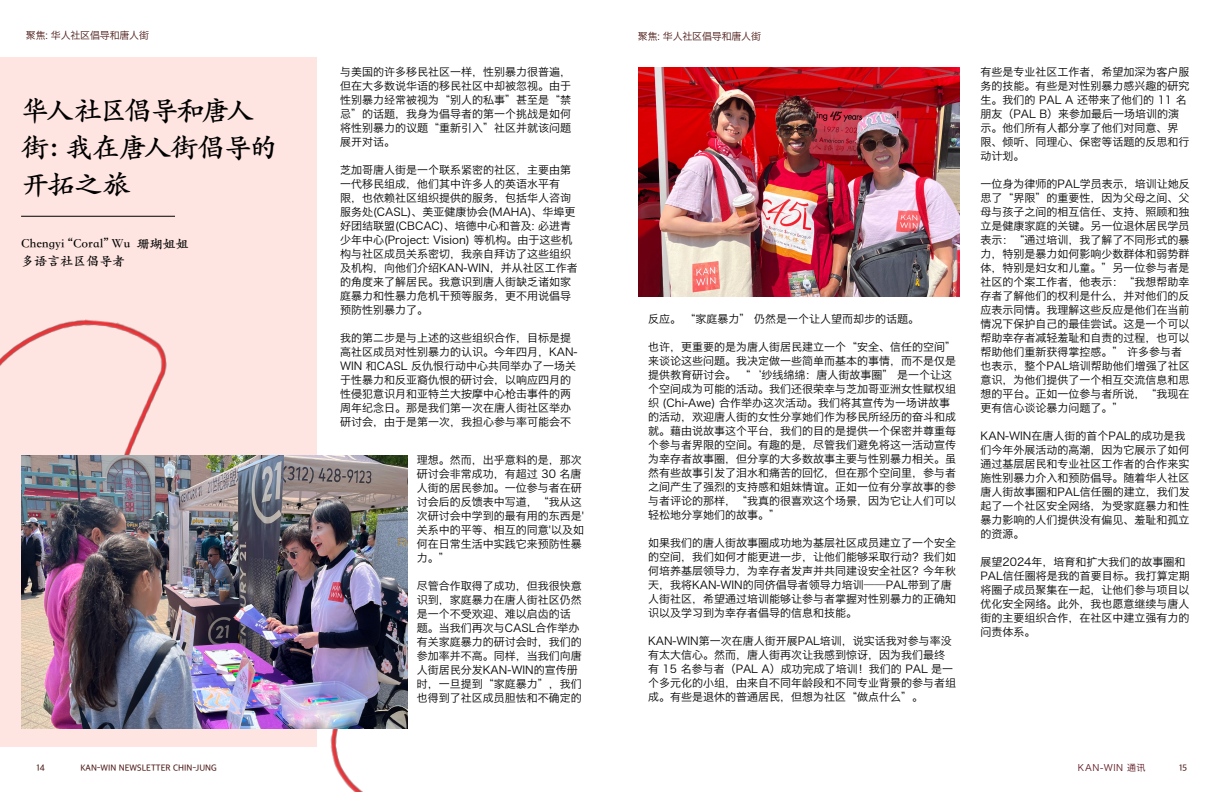
<style>
.page{position:relative;width:1224px;height:792px;background:#fff}
.page>*{position:absolute;margin:0;border:0;box-sizing:border-box;transform-origin:0 0}
.t1{font:700 28px/37.2px "ST Kaiti SC";letter-spacing:-.06em;color:#000}
.t2{font:700 13px/17px "ST Kaiti SC";color:#000}
.t3{font:11px/14px "Hiragino Sans GB W3";color:#000}
.t4{font:10px "Hiragino Sans GB W3";letter-spacing:-.02em;color:#481512}
.t5{font:500 9px "Apple SD Gothic Neo";color:#481512}
.t6{font:9px "Hiragino Sans GB W3";letter-spacing:.07em;color:#59111c}
</style>
<div class="page">
<div style="left:0;top:57px;width:317px;height:689px;background:#fee5e1"></div>
<img style="left:638px;top:68px;width:322px;height:228px">
<img style="left:0;top:319px;width:408px;height:473px">
<img style="left:21px;top:456px;width:386px;height:273px">
<hr style="left:21px;top:216px;width:154px;height:1px;background:#000">
<p class="t4" style="left:26px;top:29px;width:125px">聚焦: 华人社区倡导和唐人街</p>
<p class="t4" style="left:638px;top:30px;width:125px">聚焦: 华人社区倡导和唐人街</p>
<p class="t3" style="left:340px;top:65px;width:232px;text-align:justify">与美国的许多移民社区一样，性别暴力很普遍，但在大多数说华语的移民社区中却被忽视。由于性别暴力经常被视为“别人的私事”甚至是“禁忌”的话题，我身为倡导者的第一个挑战是如何将性别暴力的议题“重新引入”社区并就该问题展开对话。</p>
<p class="t3" style="left:340px;top:163px;width:239px">芝加哥唐人街是一个联系紧密的社区，主要由第一代移民组成，他们其中许多人的英语水平有<br>限，也依赖社区组织提供的服务，包括华人咨询服务处(CASL)、美亚健康协会(MAHA)、华埠更好团结联盟(CBCAC)、培德中心和普及: 必进青少年中心(Project: Vision) 等机构。由于这些机构与社区成员关系密切，我亲自拜访了这些组织及机构，向他们介绍KAN-WIN，并从社区工作者的角度来了解居民。我意识到唐人街缺乏诸如家庭暴力和性暴力危机干预等服务，更不用说倡导预防性别暴力了。</p>
<p class="t3" style="left:340px;top:331px;width:239px">我的第二步是与上述的这些组织合作，目标是提高社区成员对性别暴力的认识。今年四月，KAN-<br>WIN 和CASL 反仇恨行动中心共同举办了一场关于性暴力和反亚裔仇恨的研讨会，以响应四月的性侵犯意识月和亚特兰大按摩中心枪击事件的两周年纪念日。那是我们第一次在唐人街社区举办研讨会，由于是第一次，我担心参与率可能会不</p>
<p class="t3" style="left:417px;top:453px;width:169px">理想。然而，出乎意料的是，那次研讨会非常成功，有超过 30 名唐人街的居民参加。一位参与者在研讨会后的反馈表中写道，“我从这次研讨会中学到的最有用的东西是'关系中的平等、相互的同意'以及如何在日常生活中实践它来预防性暴力。”</p>
<p class="t3" style="left:417px;top:579px;width:167px">尽管合作取得了成功，但我很快意识到，家庭暴力在唐人街社区仍然是一个不受欢迎、难以启齿的话题。当我们再次与CASL合作举办有关家庭暴力的研讨会时，我们的参加率并不高。同样，当我们向唐人街居民分发KAN-WIN的宣传册时，一旦提到“家庭暴力”，我们也得到了社区成员胆怯和不确定的</p>
<h1 class="t1" style="left:21px;top:91px;width:258px">华人社区倡导和唐人街：我在唐人街倡导的开拓之旅</h1>
<p class="t2" style="left:21px;top:234px;width:169px">Chengyi “Coral” Wu 珊瑚姐姐多语言社区倡导者</p>
<p class="t3" style="left:648px;top:312px;width:273px">反应。 “家庭暴力” 仍然是一个让人望而却步的话题。</p>
<p class="t3" style="left:648px;top:340px;width:309px">也许，更重要的是为唐人街居民建立一个“安全、信任的空间”来谈论这些问题。我决定做一些简单而基本的事情，而不是仅是提供教育研讨会。 “‘纱线绵绵：唐人街故事圈” 是一个让这个空间成为可能的活动。我们还很荣幸与芝加哥亚洲女性赋权组织 (Chi-Awe) 合作举办这次活动。我们将其宣传为一场讲故事的活动，欢迎唐人街的女性分享她们作为移民所经历的奋斗和成就。藉由说故事这个平台，我们的目的是提供一个保密并尊重每个参与者界限的空间。有趣的是，尽管我们避免将这一活动宣传为幸存者故事圈，但分享的大多数故事主要与性别暴力相关。虽然有些故事引发了泪水和痛苦的回忆，但在那个空间里，参与者之间产生了强烈的支持感和姐妹情谊。正如一位有分享故事的参与者评论的那样，“我真的很喜欢这个场景，因为它让人们可以轻松地分享她们的故事。”</p>
<p class="t3" style="left:648px;top:536px;width:309px">如果我们的唐人街故事圈成功地为基层社区成员建立了一个安全的空间，我们如何才能更进一步，让他们能够采取行动？我们如何培养基层领导力，为幸存者发声并共同建设安全社区？今年秋天，我将KAN-WIN的同侪倡导者领导力培训——PAL带到了唐人街社区，希望通过培训能够让参与者掌握对性别暴力的正确知识以及学习到为幸存者倡导的信息和技能。</p>
<p class="t3" style="left:648px;top:634px;width:309px">KAN-WIN第一次在唐人街开展PAL培训，说实话我对参与率没有太大信心。然而，唐人街再次让我感到惊讶，因为我们最终有 15 名参与者（PAL A）成功完成了培训！我们的 PAL 是一个多元化的小组，由来自不同年龄段和不同专业背景的参与者组成。有些是退休的普通居民，但想为社区“做点什么”。</p>
<p class="t3" style="left:981px;top:65px;width:210px">有些是专业社区工作者，希望加深为客户服务的技能。有些是对性别暴力感兴趣的研究生。我们的 PAL A 还带来了他们的 11 名朋友（PAL B）来参加最后一场培训的演示。他们所有人都分享了他们对同意、界限、倾听、同理心、保密等话题的反思和行动计划。</p>
<p class="t3" style="left:981px;top:177px;width:211px">一位身为律师的PAL学员表示，培训让她反思了“界限”的重要性，因为父母之间、父母与孩子之间的相互信任、支持、照顾和独立是健康家庭的关键。另一位退休居民学员表示：“通过培训，我了解了不同形式的暴力，特别是暴力如何影响少数群体和弱势群体，特别是妇女和儿童。”另一位参与者是社区的个案工作者，他表示：“我想帮助幸存者了解他们的权利是什么，并对他们的反应表示同情。我理解这些反应是他们在当前情况下保护自己的最佳尝试。这是一个可以帮助幸存者减轻羞耻和自责的过程，也可以帮助他们重新获得掌控感。” 许多参与者也表示，整个PAL培训帮助他们增强了社区意识，为他们提供了一个相互交流信息和思想的平台。正如一位参与者所说，“我现在更有信心谈论暴力问题了。”</p>
<p class="t3" style="left:981px;top:429px;width:211px">KAN-WIN在唐人街的首个PAL的成功是我们今年外展活动的高潮，因为它展示了如何通过基层居民和专业社区工作者的合作来实施性别暴力介入和预防倡导。随着华人社区唐人街故事圈和PAL信任圈的建立，我们发起了一个社区安全网络，为受家庭暴力和性暴力影响的人们提供没有偏见、羞耻和孤立的资源。</p>
<p class="t3" style="left:981px;top:555px;width:211px">展望2024年，培育和扩大我们的故事圈和<br>PAL信任圈将是我的首要目标。我打算定期将圈子成员聚集在一起，让他们参与项目以优化安全网络。此外，我也愿意继续与唐人街的主要组织合作，在社区中建立强有力的问责体系。</p>
<p class="t5" style="left:37px;top:762px;width:10px">14</p>
<p class="t5" style="left:80px;top:762px;width:138px">KAN-WIN NEWSLETTER CHIN-JUNG</p>
<p class="t6" style="left:1078px;top:762px;width:69px">KAN-WIN 通讯</p>
<p class="t5" style="left:1179px;top:763px;width:9px">15</p>
</div>
